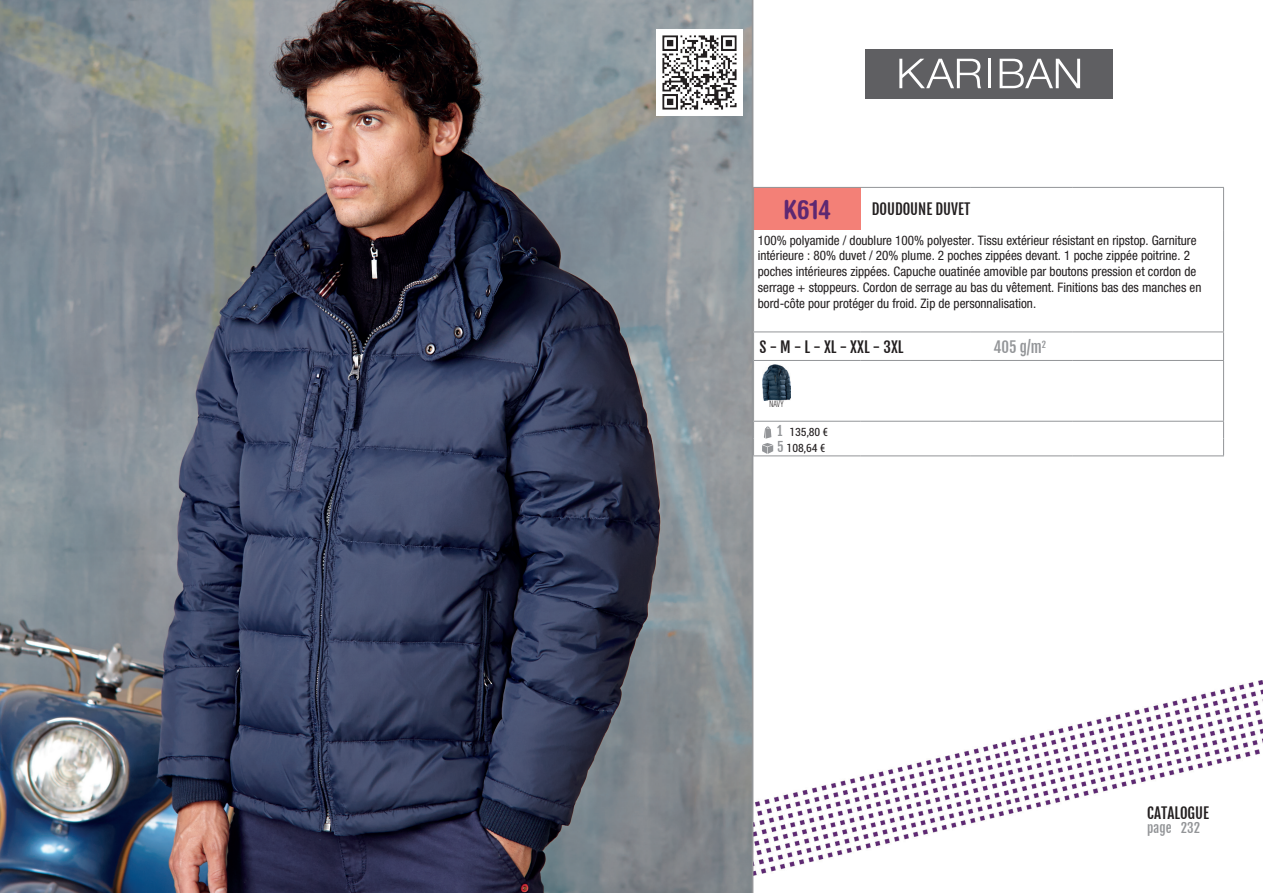
<style>
.page{position:relative;width:1263px;height:893px;background:#fff}
.page>*{position:absolute;margin:0;border:0;box-sizing:border-box;transform-origin:0 0}
.t1{font:700 condensed 26.25px "Helvetica Rounded";color:#5e2872}
.t2{font:15px "Fjalla One";color:#231f20}
.t3{font:15px "Fjalla One";color:#939598}
.t4{font:condensed 13.2px/15.8px "Helvetica Neue";color:#231f20}
.t5{font:13.2px "Fjalla One";color:#939598}
.t6{font:condensed 11.25px/15.9px "Roboto";color:#231f20}
.t7{font:300 condensed 9px "Helvetica Neue";color:#231f20;scale:.78 1}
.s1{font-family:"Fjalla One";font-stretch:normal;font-size:13.2px;color:#939598}
</style>
<div class="page">
<img style="left:753px;top:680px;width:510px;height:195px">
<div style="left:865px;top:49px;width:248px;height:49px;background:#5f5f62"></div>
<svg style="left:899px;top:59px;width:82px;height:29px"></svg>
<hr style="left:988px;top:59px;width:3px;height:29px;background:#fff">
<svg style="left:1000px;top:59px;width:80px;height:29px"></svg>
<img style="left:0;top:0;width:752px;height:893px">
<div style="left:656px;top:29px;width:87px;height:87px;background:#fff"></div>
<img style="left:662px;top:35px;width:75px;height:75px">
<hr style="left:752px;top:0;width:1px;height:893px;background:#939598">
<div style="left:753px;top:187px;width:108px;height:43px;background:#f38077"></div>
<svg style="left:754px;top:331px;width:469px;height:120px"></svg>
<hr style="left:1223px;top:188px;width:1px;height:42px;background:#939598">
<hr style="left:1223px;top:230px;width:1px;height:102px;background:#939598">
<hr style="left:1223px;top:361px;width:1px;height:60px;background:#939598">
<svg style="left:1223px;top:422px;width:1px;height:33px"></svg>
<svg style="left:1223px;top:333px;width:1px;height:27px"></svg>
<hr style="left:753px;top:361px;width:1px;height:60px;background:#939598">
<svg style="left:753px;top:422px;width:1px;height:33px"></svg>
<hr style="left:753px;top:455px;width:108px;height:1px;background:#939598">
<hr style="left:861px;top:455px;width:109px;height:1px;background:#939598">
<hr style="left:970px;top:455px;width:102px;height:1px;background:#939598">
<hr style="left:1072px;top:455px;width:152px;height:1px;background:#939598">
<hr style="left:753px;top:360px;width:108px;height:1px;background:#939598">
<hr style="left:861px;top:360px;width:109px;height:1px;background:#939598">
<hr style="left:970px;top:360px;width:102px;height:1px;background:#939598">
<hr style="left:1072px;top:360px;width:152px;height:1px;background:#939598">
<hr style="left:753px;top:421px;width:108px;height:1px;background:#939598">
<hr style="left:861px;top:421px;width:109px;height:1px;background:#939598">
<hr style="left:970px;top:421px;width:102px;height:1px;background:#939598">
<hr style="left:1072px;top:421px;width:152px;height:1px;background:#939598">
<hr style="left:753px;top:230px;width:1px;height:102px;background:#939598">
<hr style="left:753px;top:332px;width:108px;height:1px;background:#939598">
<hr style="left:861px;top:332px;width:109px;height:1px;background:#939598">
<hr style="left:970px;top:332px;width:102px;height:1px;background:#939598">
<hr style="left:1072px;top:332px;width:152px;height:1px;background:#939598">
<svg style="left:753px;top:332px;width:1px;height:28px"></svg>
<hr style="left:753px;top:187px;width:108px;height:1px;background:#939598">
<hr style="left:753px;top:188px;width:1px;height:42px;background:#939598">
<hr style="left:861px;top:187px;width:109px;height:1px;background:#939598">
<hr style="left:970px;top:187px;width:102px;height:1px;background:#939598">
<hr style="left:1072px;top:187px;width:152px;height:1px;background:#939598">
<img style="left:762px;top:365px;width:28px;height:35px">
<svg style="left:762px;top:426px;width:11px;height:28px"></svg>
<h1 class="t1" style="left:784px;top:194px;width:49px">K614</h1>
<p class="t2" style="left:872px;top:200px;width:100px">DOUDOUNE DUVET</p>
<p class="t4" style="left:758px;top:232px;width:445px">100% polyamide / doublure 100% polyester. Tissu extérieur résistant en ripstop. Garniture intérieure : 80% duvet / 20% plume. 2 poches zippées devant. 1 poche zippée poitrine. 2 poches intérieures zippées. Capuche ouatinée amovible par boutons pression et cordon de serrage + stoppeurs. Cordon de serrage au bas du vêtement. Finitions bas des manches en bord-côte pour protéger du froid. Zip de personnalisation.</p>
<p class="t2" style="left:759px;top:338px;width:145px">S - M - L - XL - XXL - 3XL</p>
<p class="t3" style="left:993px;top:338px;width:54px">405 g/m<sup>2</sup></p>
<p class="t7" style="left:769px;top:399px;width:20px">NAVY</p>
<p class="t6" style="left:777px;top:424px;width:52px"><span class="s1">1</span> 135,80 €<br><span class="s1">5</span> 108,64 €</p>
<p class="t2" style="left:1147px;top:804px;width:63px">CATALOGUE</p>
<p class="t5" style="left:1147px;top:820px;width:54px">page 232</p>
</div>
